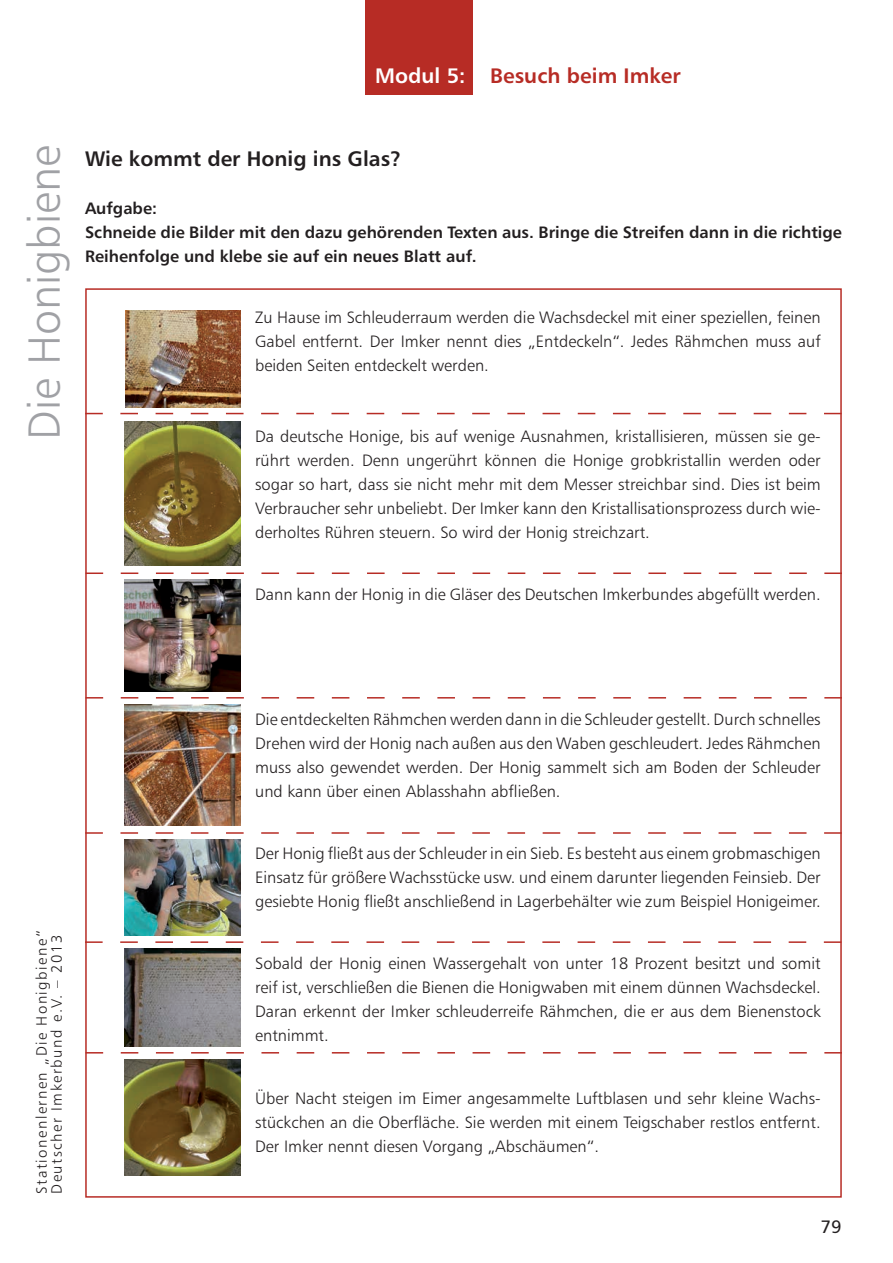
<style>
.page{position:relative;width:893px;height:1263px;background:#fff}
.page>*{position:absolute;margin:0;border:0;box-sizing:border-box;transform-origin:0 0}
.Arbeitsblätter{font:45px "Humanist 777 BT Light B";color:#a0a1a5}
.Arbeitsblätter-2{font:21px "Humanist 777 BT Bold B";color:#231f20}
.Arbeitsblätter-3{font:21px "Humanist 777 BT Bold B";color:#b72c25}
.t1{font:18px "Humanist 777 BT Roman B";color:#231f20}
.Arbeitsblätter-4{font:16.5px/24px "Humanist 777 BT Light B";color:#231f20;text-align:justify}
.Arbeitsblätter-5{font:16.5px/24px "Humanist 777 BT Bold B";color:#231f20}
.Text{font:15px "Humanist 777 BT Light B";letter-spacing:.1em;color:#231f20}
.s1{color:#fff}
</style>
<div class="page">
<img style="left:125px;top:1059px;width:116px;height:116px">
<img style="left:125px;top:949px;width:116px;height:97px">
<img style="left:125px;top:310px;width:116px;height:97px">
<img style="left:125px;top:579px;width:116px;height:113px">
<img style="left:125px;top:421px;width:116px;height:145px">
<img style="left:125px;top:839px;width:115px;height:96px">
<img style="left:125px;top:705px;width:116px;height:121px">
<svg style="left:85px;top:413px;width:757px;height:1px"></svg>
<svg style="left:86px;top:572px;width:756px;height:2px"></svg>
<svg style="left:86px;top:697px;width:756px;height:1px"></svg>
<svg style="left:85px;top:832px;width:757px;height:2px"></svg>
<svg style="left:86px;top:1052px;width:756px;height:1px"></svg>
<svg style="left:85px;top:941px;width:756px;height:2px"></svg>
<div style="left:365px;top:0;width:107px;height:94px;background:#b72c25"></div>
<p class="Arbeitsblätter-3" style="left:375px;top:63px;width:307px"><span class="s1">Modul 5:</span> Besuch beim Imker</p>
<p class="Arbeitsblätter" style="left:17px;top:440px;width:296px;rotate:-90deg">Die Honigbiene</p>
<p class="Arbeitsblätter-2" style="left:85px;top:146px;width:318px">Wie kommt der Honig ins Glas?</p>
<p class="Arbeitsblätter-5" style="left:85px;top:196px;width:74px">Aufgabe:</p>
<p class="Arbeitsblätter-5" style="left:85px;top:220px;width:758px">Schneide die Bilder mit den dazu gehörenden Texten aus. Bringe die Streifen dann in die richtige<br>Reihenfolge und klebe sie auf ein neues Blatt auf.</p>
<p class="Arbeitsblätter-4" style="left:255px;top:305px;width:567px">Zu Hause im Schleuderraum werden die Wachsdeckel mit einer speziellen, feinen Gabel entfernt. Der Imker nennt dies „Entdeckeln“. Jedes Rähmchen muss auf beiden Seiten entdeckelt werden.</p>
<p class="Arbeitsblätter-4" style="left:255px;top:424px;width:567px">Da deutsche Honige, bis auf wenige Ausnahmen, kristallisieren, müssen sie ge&shy;rührt werden. Denn ungerührt können die Honige grobkristallin werden oder sogar so hart, dass sie nicht mehr mit dem Messer streichbar sind. Dies ist beim Verbraucher sehr unbeliebt. Der Imker kann den Kristallisationsprozess durch wie&shy;derholtes Rühren steuern. So wird der Honig streichzart.</p>
<p class="Arbeitsblätter-4" style="left:255px;top:582px;width:567px">Dann kann der Honig in die Gläser des Deutschen Imkerbundes abgefüllt werden.</p>
<p class="Text" style="left:32px;top:1193px;width:265px;rotate:-90deg">Stationenlernen „Die Honigbiene“</p>
<p class="Text" style="left:47px;top:1193px;width:260px;rotate:-90deg">Deutscher Imkerbund e.V. – 2013</p>
<p class="Arbeitsblätter-4" style="left:255px;top:707px;width:567px">Die entdeckelten Rähmchen werden dann in die Schleuder gestellt. Durch schnelles Drehen wird der Honig nach außen aus den Waben geschleudert. Jedes Rähmchen muss also gewendet werden. Der Honig sammelt sich am Boden der Schleuder und kann über einen Ablasshahn abfließen.</p>
<p class="Arbeitsblätter-4" style="left:255px;top:841px;width:567px">Der Honig fließt aus der Schleuder in ein Sieb. Es besteht aus einem grobmaschigen Einsatz für größere Wachsstücke usw. und einem darunter liegenden Feinsieb. Der gesiebte Honig fließt anschließend in Lagerbehälter wie zum Beispiel Honigeimer.</p>
<p class="Arbeitsblätter-4" style="left:255px;top:951px;width:567px">Sobald der Honig einen Wassergehalt von unter 18 Prozent besitzt und somit reif ist, verschließen die Bienen die Honigwaben mit einem dünnen Wachsdeckel.<br>Daran erkennt der Imker schleuderreife Rähmchen, die er aus dem Bienenstock entnimmt.</p>
<p class="Arbeitsblätter-4" style="left:255px;top:1085px;width:567px">Über Nacht steigen im Eimer angesammelte Luftblasen und sehr kleine Wachs&shy;stückchen an die Oberfläche. Sie werden mit einem Teigschaber restlos entfernt.<br>Der Imker nennt diesen Vorgang „Abschäumen“.</p>
<p class="t1" style="left:821px;top:1216px;width:22px">79</p>
</div>
